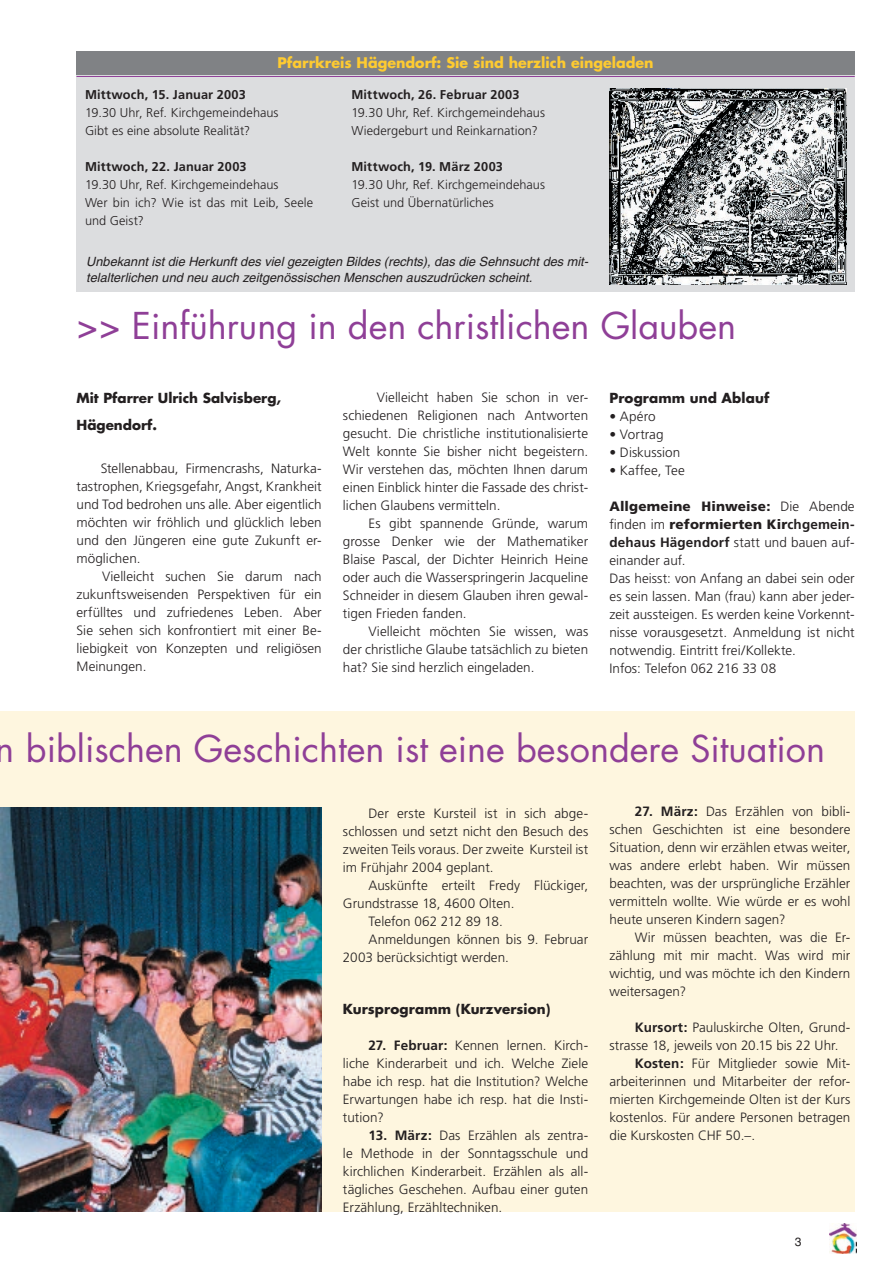
<style>
.page{position:relative;width:893px;height:1263px;background:#fff}
.page>*{position:absolute;margin:0;border:0;box-sizing:border-box;transform-origin:0 0}
._05_Titel_1{font:36px "Futura";color:#8f3f97}
.haupttitel2{font:700 14.25px "Futura";color:#fecb31}
._01_Fliesstext_normal{font:300 13.5px/18px "Frutiger";letter-spacing:.005em;color:#231f20;text-align:justify}
._03_Zwischentitel_Fliesstext{font:700 13.5px "Futura";letter-spacing:.005em;color:#231f20}
._02_Leadin{font:700 13.5px/27px "Futura";color:#231f20}
._01_Fliesstext_normal-2{font:300 12.75px/18px "Frutiger";letter-spacing:.005em;color:#231f20}
.Legenden{font:italic 12.75px/16.5px "Helvetica";color:#231f20}
._01_Fliesstext_normal-3{font:700 12.75px "Frutiger";letter-spacing:.015em;color:#231f20}
.t1{font:12px "Helvetica";color:#231f20}
.s1{font-weight:900}
.s2{font-weight:700}
</style>
<div class="page">
<img style="left:829px;top:1223px;width:27px;height:30px">
<div style="left:0;top:712px;width:855px;height:500px;background:#fef6df"></div>
<img style="left:0;top:807px;width:322px;height:405px">
<div style="left:76px;top:73px;width:779px;height:218px;background:#dcdddf"></div>
<div style="left:76px;top:51px;width:779px;height:23px;background:#808285"></div>
<hr style="left:76px;top:76px;width:779px;height:1px;background:#8f3f97">
<img style="left:609px;top:89px;width:237px;height:195px">
<p class="haupttitel2" style="left:278px;top:53px;width:378px">Pfarrkreis Hägendorf: Sie sind herzlich eingeladen</p>
<p class="_01_Fliesstext_normal-3" style="left:85px;top:87px;width:162px">Mittwoch, 15. Januar 2003</p>
<p class="_01_Fliesstext_normal-2" style="left:85px;top:104px;width:195px">19.30 Uhr, Ref. Kirchgemeindehaus</p>
<p class="_01_Fliesstext_normal-2" style="left:85px;top:122px;width:167px">Gibt es eine absolute Realität?</p>
<p class="_01_Fliesstext_normal-3" style="left:85px;top:159px;width:163px">Mittwoch, 22. Januar 2003</p>
<p class="_01_Fliesstext_normal-2" style="left:85px;top:176px;width:195px">19.30 Uhr, Ref. Kirchgemeindehaus</p>
<p class="_01_Fliesstext_normal-2" style="left:85px;top:194px;width:230px">Wer bin ich? Wie ist das mit Leib, Seele und Geist?</p>
<p class="_01_Fliesstext_normal-3" style="left:351px;top:87px;width:170px">Mittwoch, 26. Februar 2003</p>
<p class="_01_Fliesstext_normal-2" style="left:351px;top:103px;width:195px">19.30 Uhr, Ref. Kirchgemeindehaus</p>
<p class="_01_Fliesstext_normal-2" style="left:351px;top:121px;width:188px">Wiedergeburt und Reinkarnation?</p>
<p class="_01_Fliesstext_normal-3" style="left:351px;top:159px;width:153px">Mittwoch, 19. März 2003</p>
<p class="_01_Fliesstext_normal-2" style="left:351px;top:175px;width:195px">19.30 Uhr, Ref. Kirchgemeindehaus</p>
<p class="_01_Fliesstext_normal-2" style="left:351px;top:193px;width:144px">Geist und Übernatürliches</p>
<p class="Legenden" style="left:86px;top:253px;width:503px">Unbekannt ist die Herkunft des viel gezeigten Bildes (rechts), das die Sehnsucht des mit&shy;telalterlichen und neu auch zeitgenössischen Menschen auszudrücken scheint.</p>
<p class="_05_Titel_1" style="left:76px;top:301px;width:661px">&gt;&gt; Einführung in den christlichen Glauben</p>
<p class="_02_Leadin" style="left:76px;top:384px;width:206px">Mit Pfarrer Ulrich Salvisberg,<br>Hägendorf.</p>
<p class="_01_Fliesstext_normal" style="left:76px;top:460px;width:247px;text-indent:24px">Stellenabbau, Firmencrashs, Naturka&shy;tastrophen, Kriegsgefahr, Angst, Krankheit und Tod bedrohen uns alle. Aber eigentlich möchten wir fröhlich und glücklich leben und den Jüngeren eine gute Zukunft er&shy;möglichen.</p>
<p class="_01_Fliesstext_normal" style="left:76px;top:568px;width:247px;text-indent:26px">Vielleicht suchen Sie darum nach zukunftsweisenden Perspektiven für ein erfülltes und zufriedenes Leben. Aber Sie sehen sich konfrontiert mit einer Be&shy;liebigkeit von Konzepten und religiösen Meinungen.</p>
<p class="_01_Fliesstext_normal" style="left:343px;top:389px;width:247px;text-indent:34px">Vielleicht haben Sie schon in ver&shy;schiedenen Religionen nach Antworten gesucht. Die christliche institutionalisierte Welt konnte Sie bisher nicht begeistern.<br>Wir verstehen das, möchten Ihnen darum einen Einblick hinter die Fassade des christ&shy;lichen Glaubens vermitteln.</p>
<p class="_01_Fliesstext_normal" style="left:343px;top:515px;width:247px;text-indent:26px">Es gibt spannende Gründe, warum grosse Denker wie der Mathematiker Blaise Pascal, der Dichter Heinrich Heine oder auch die Wasserspringerin Jacqueline Schneider in diesem Glauben ihren gewal&shy;tigen Frieden fanden.</p>
<p class="_01_Fliesstext_normal" style="left:343px;top:623px;width:247px;text-indent:26px">Vielleicht möchten Sie wissen, was der christliche Glaube tatsächlich zu bieten hat? Sie sind herzlich eingeladen.</p>
<p class="_03_Zwischentitel_Fliesstext" style="left:609px;top:388px;width:161px">Programm und Ablauf</p>
<p class="_01_Fliesstext_normal" style="left:609px;top:407px;width:48px">• Apéro</p>
<p class="_01_Fliesstext_normal" style="left:609px;top:425px;width:56px">• Vortrag</p>
<p class="_01_Fliesstext_normal" style="left:609px;top:443px;width:72px">• Diskussion</p>
<p class="_01_Fliesstext_normal" style="left:609px;top:461px;width:77px">• Kaffee, Tee</p>
<p class="_01_Fliesstext_normal" style="left:609px;top:497px;width:247px"><span class="s1">Allgemeine Hinweise:</span> Die Abende finden im <span class="s1">reformierten Kir</span><span class="s2">chgemein&shy;dehaus Hägendorf</span> statt und bauen auf&shy;einander auf.</p>
<p class="_01_Fliesstext_normal" style="left:609px;top:569px;width:247px">Das heisst: von Anfang an dabei sein oder es sein lassen. Man (frau) kann aber jeder&shy;zeit aussteigen. Es werden keine Vorkennt&shy;nisse vorausgesetzt. Anmeldung ist nicht notwendig. Eintritt frei/Kollekte.</p>
<p class="_01_Fliesstext_normal" style="left:609px;top:659px;width:168px">Infos: Telefon 062 216 33 08</p>
<h1 class="_05_Titel_1" style="left:-4px;top:724px;width:831px">n biblischen Geschichten ist eine besondere Situation</h1>
<p class="_01_Fliesstext_normal" style="left:343px;top:804px;width:247px;text-indent:26px">Der erste Kursteil ist in sich abge&shy;schlossen und setzt nicht den Besuch des zweiten Teils voraus. Der zweite Kursteil ist im Frühjahr 2004 geplant.</p>
<p class="_01_Fliesstext_normal" style="left:343px;top:876px;width:247px;text-indent:26px">Auskünfte erteilt Fredy Flückiger,<br>Grundstrasse 18, 4600 Olten.</p>
<p class="_01_Fliesstext_normal" style="left:368px;top:912px;width:136px">Telefon 062 212 89 18.</p>
<p class="_01_Fliesstext_normal" style="left:343px;top:930px;width:247px;text-indent:26px">Anmeldungen können bis 9. Februar<br>2003 berücksichtigt werden.</p>
<p class="_03_Zwischentitel_Fliesstext" style="left:343px;top:999px;width:209px">Kursprogramm (Kurzversion)</p>
<p class="_01_Fliesstext_normal" style="left:343px;top:1036px;width:247px;text-indent:26px"><span class="s2">27. Februar:</span> Kennen lernen. Kirch&shy;liche Kinderarbeit und ich. Welche Ziele habe ich resp. hat die Institution? Welche Erwartungen habe ich resp. hat die Insti&shy;tution?</p>
<p class="_01_Fliesstext_normal" style="left:343px;top:1126px;width:247px;text-indent:26px"><span class="s2">13. März:</span> Das Erzählen als zentra&shy;le Methode in der Sonntagsschule und kirchlichen Kinderarbeit. Erzählen als all&shy;tägliches Geschehen. Aufbau einer guten Erzählung, Erzähltechniken.</p>
<p class="_01_Fliesstext_normal" style="left:609px;top:803px;width:242px;text-indent:26px"><span class="s2">27. März:</span> Das Erzählen von bibli&shy;schen Geschichten ist eine besondere Situation, denn wir erzählen etwas weiter, was andere erlebt haben. Wir müssen beachten, was der ursprüngliche Erzähler vermitteln wollte. Wie würde er es wohl heute unseren Kindern sagen?</p>
<p class="_01_Fliesstext_normal" style="left:609px;top:929px;width:242px;text-indent:26px">Wir müssen beachten, was die Er&shy;zählung mit mir macht. Was wird mir wichtig, und was möchte ich den Kindern weitersagen?</p>
<p class="_01_Fliesstext_normal" style="left:609px;top:1019px;width:242px;text-indent:26px"><span class="s2">Kursort:</span> Pauluskirche Olten, Grund&shy;strasse 18, jeweils von 20.15 bis 22 Uhr.</p>
<p class="_01_Fliesstext_normal" style="left:609px;top:1055px;width:242px;text-indent:26px"><span class="s2">Kosten:</span> Für Mitglieder sowie Mit&shy;arbeiterinnen und Mitarbeiter der refor&shy;mierten Kirchgemeinde Olten ist der Kurs kostenlos. Für andere Personen betragen die Kurskosten CHF 50.–.</p>
<p class="t1" style="left:795px;top:1235px;width:8px">3</p>
</div>
